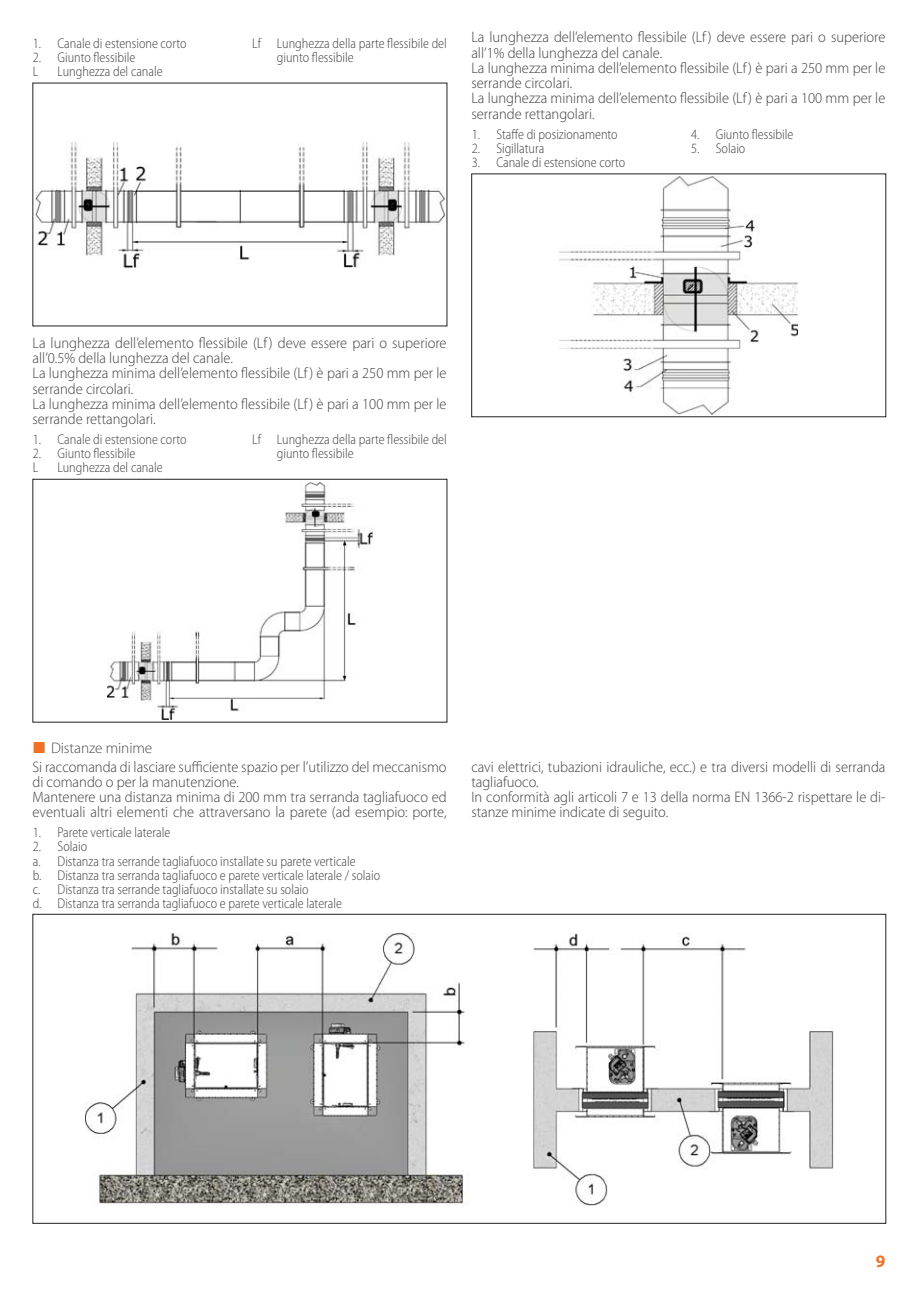
<style>
.page{position:relative;width:918px;height:1298px;background:#fff}
.page>*{position:absolute;margin:0;border:0;box-sizing:border-box;transform-origin:0 0}
.t1{font:700 17.4px "Myriad Pro";color:#f17225}
.t2{font:300 15.2px/15.2px "Myriad Pro";color:#404041;scale:.95 1}
.t3{font:300 15.2px "Myriad Pro";letter-spacing:-.005em;color:#4c4c4e}
.t4{font:300 semi-condensed 14.2px/14.2px "Myriad Pro";color:#404041;scale:.95 1}
</style>
<div class="page">
<img style="left:36px;top:142px;width:408px;height:125px">
<img style="left:107px;top:482px;width:265px;height:238px">
<div style="left:33px;top:479px;width:414px;height:244px;border:1px solid #231f20"></div>
<img style="left:560px;top:176px;width:238px;height:239px">
<img style="left:85px;top:932px;width:748px;height:273px">
<p class="t4" style="left:33px;top:37px;width:163px">1. Canale di estensione corto</p>
<p class="t4" style="left:33px;top:51px;width:109px">2. Giunto flessibile<br>L</p>
<p class="t4" style="left:58px;top:65px;width:112px">Lunghezza del canale</p>
<p class="t4" style="left:277px;top:37px;width:180px;text-indent:-25px">Lf Lunghezza della parte flessibile del giunto flessibile</p>
<p class="t2" style="left:471px;top:31px;width:437px">La lunghezza dell’elemento flessibile (Lf ) deve essere pari o superiore all’1% della lunghezza del canale.<br>La lunghezza minima dell’elemento flessibile (Lf ) è pari a 250 mm per le serrande circolari.<br>La lunghezza minima dell’elemento flessibile (Lf ) è pari a 100 mm per le serrande rettangolari.</p>
<p class="t4" style="left:472px;top:128px;width:155px">1. Staffe di posizionamento</p>
<p class="t4" style="left:472px;top:142px;width:78px">2. Sigillatura</p>
<p class="t4" style="left:472px;top:156px;width:163px">3. Canale di estensione corto</p>
<p class="t4" style="left:691px;top:128px;width:109px">4. Giunto flessibile</p>
<p class="t4" style="left:691px;top:142px;width:59px">5. Solaio</p>
<p class="t2" style="left:33px;top:336px;width:437px">La lunghezza dell’elemento flessibile (Lf ) deve essere pari o superiore all’0.5% della lunghezza del canale.<br>La lunghezza minima dell’elemento flessibile (Lf ) è pari a 250 mm per le serrande circolari.<br>La lunghezza minima dell’elemento flessibile (Lf ) è pari a 100 mm per le serrande rettangolari.</p>
<p class="t4" style="left:33px;top:433px;width:163px">1. Canale di estensione corto</p>
<p class="t4" style="left:33px;top:447px;width:109px">2. Giunto flessibile<br>L</p>
<p class="t4" style="left:277px;top:433px;width:180px;text-indent:-25px">Lf Lunghezza della parte flessibile del giunto flessibile</p>
<p class="t4" style="left:58px;top:461px;width:112px">Lunghezza del canale</p>
<p class="t3" style="left:51px;top:742px;width:103px">Distanze minime</p>
<p class="t2" style="left:33px;top:760px;width:437px">Si raccomanda di lasciare sufficiente spazio per l’utilizzo del meccanismo di comando o per la manutenzione.<br>Mantenere una distanza minima di 200 mm tra serranda tagliafuoco ed eventuali altri elementi che attraversano la parete (ad esempio: porte,</p>
<p class="t2" style="left:471px;top:760px;width:437px">cavi elettrici, tubazioni idrauliche, ecc.) e tra diversi modelli di serranda tagliafuoco.<br>In conformità agli articoli 7 e 13 della norma EN 1366-2 rispettare le di&shy;stanze minime indicate di seguito.</p>
<p class="t4" style="left:33px;top:826px;width:146px">1. Parete verticale laterale</p>
<p class="t4" style="left:33px;top:841px;width:367px">2. Solaio<br>a. Distanza tra serrande tagliafuoco installate su parete verticale<br>b. Distanza tra serranda tagliafuoco e parete verticale laterale / solaio c. Distanza tra serrande tagliafuoco installate su solaio<br>d. Distanza tra serranda tagliafuoco e parete verticale laterale</p>
<p class="t1" style="left:876px;top:1255px;width:11px">9</p>
</div>
